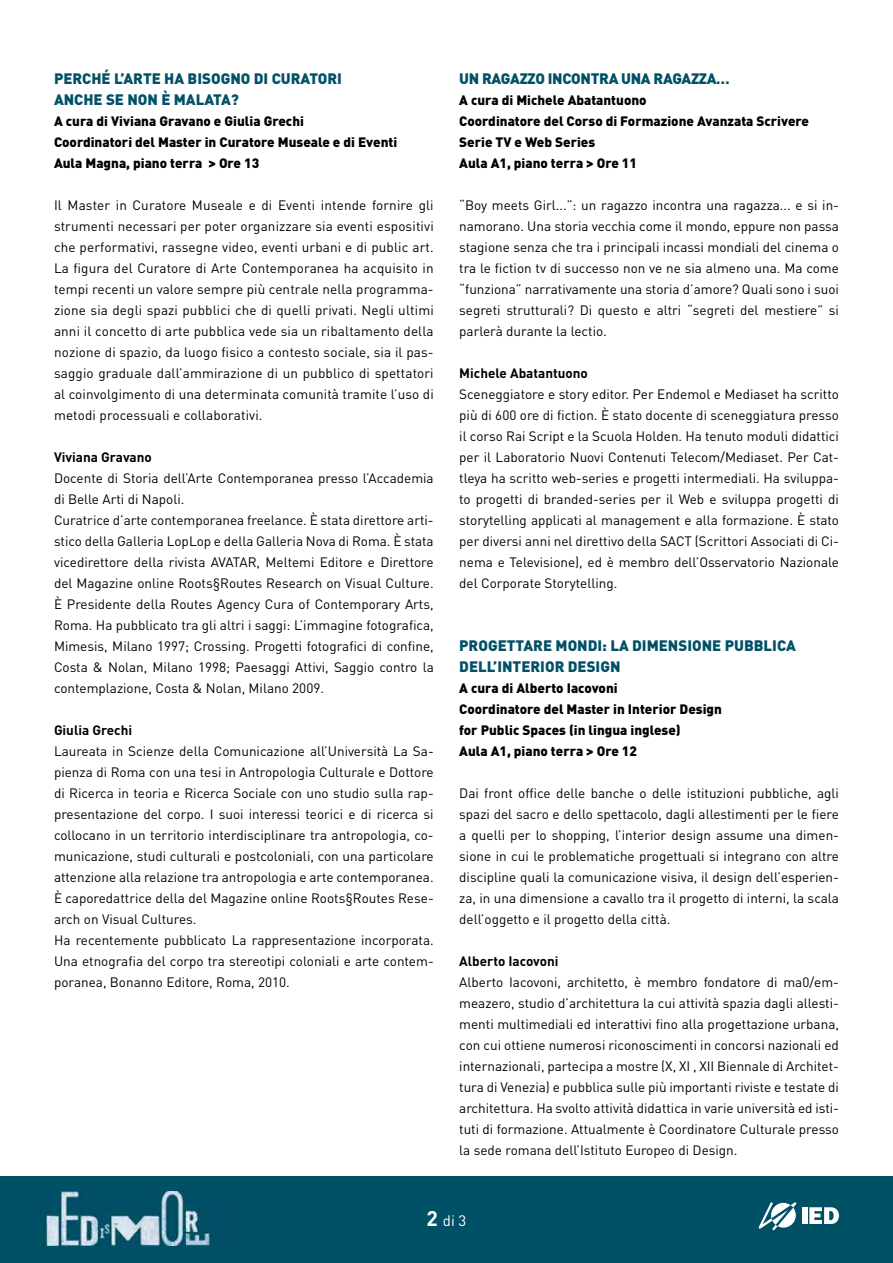
<style>
.page{position:relative;width:893px;height:1263px;background:#fff}
.page>*{position:absolute;margin:0;border:0;box-sizing:border-box;transform-origin:0 0}
.t1{font:900 15px/21px "DIN Pro";color:#005066}
.t2{font:900 15px "DIN Pro";letter-spacing:-.02em;color:#005066}
.t3{font:15px "DIN Pro";color:#fff}
.t4{font:13.5px/21px "DIN Pro";color:#000;text-align:justify}
.t5{font:900 13.5px/21px "DIN Pro";color:#000}
.t6{font:700 13.5px "DIN Pro";color:#000}
.s1{font-weight:700;font-size:21px}
</style>
<div class="page">
<div style="left:0;top:1176px;width:893px;height:87px;background:#005066"></div>
<img style="left:44px;top:1191px;width:166px;height:54px">
<svg style="left:759px;top:1202px;width:37px;height:28px"></svg>
<div style="left:802px;top:1207px;width:5px;height:17px;background:#fff"></div>
<svg style="left:809px;top:1207px;width:30px;height:17px"></svg>
<p class="t1" style="left:54px;top:67px;width:290px">PERCHÉ L’ARTE HA BISOGNO DI CURATORI<br>ANCHE SE NON È MALATA?</p>
<p class="t5" style="left:54px;top:110px;width:345px">A cura di Viviana Gravano e Giulia Grechi<br>Coordinatori del Master in Curatore Museale e di Eventi<br>Aula Magna, piano terra &gt; Ore 13</p>
<p class="t4" style="left:54px;top:194px;width:381px">Il Master in Curatore Museale e di Eventi intende fornire gli strumenti necessari per poter organizzare sia eventi espositivi che performativi, rassegne video, eventi urbani e di public art.<br>La figura del Curatore di Arte Contemporanea ha acquisito in tempi recenti un valore sempre più centrale nella programma&shy;zione sia degli spazi pubblici che di quelli privati. Negli ultimi anni il concetto di arte pubblica vede sia un ribaltamento della nozione di spazio, da luogo fisico a contesto sociale, sia il pas&shy;saggio graduale dall’ammirazione di un pubblico di spettatori al coinvolgimento di una determinata comunità tramite l’uso di metodi processuali e collaborativi.</p>
<p class="t6" style="left:54px;top:448px;width:99px">Viviana Gravano</p>
<p class="t4" style="left:54px;top:467px;width:381px;text-align:left">Docente di Storia dell’Arte Contemporanea presso l’Accademia di Belle Arti di Napoli.<br>Curatrice d’arte contemporanea freelance. È stata direttore arti&shy;stico della Galleria LopLop e della Galleria Nova di Roma. È stata vicedirettore della rivista AVATAR, Meltemi Editore e Direttore del Magazine online Roots§Routes Research on Visual Culture.<br>È Presidente della Routes Agency Cura of Contemporary Arts, Roma. Ha pubblicato tra gli altri i saggi: L’immagine fotografica, Mimesis, Milano 1997; Crossing. Progetti fotografici di confine, Costa &amp; Nolan, Milano 1998; Paesaggi Attivi, Saggio contro la contemplazione, Costa &amp; Nolan, Milano 2009.</p>
<p class="t6" style="left:54px;top:721px;width:80px">Giulia Grechi</p>
<p class="t4" style="left:54px;top:740px;width:381px;text-align:left">Laureata in Scienze della Comunicazione all’Università La Sa&shy;pienza di Roma con una tesi in Antropologia Culturale e Dottore di Ricerca in teoria e Ricerca Sociale con uno studio sulla rap&shy;presentazione del corpo. I suoi interessi teorici e di ricerca si collocano in un territorio interdisciplinare tra antropologia, co&shy;municazione, studi culturali e postcoloniali, con una particolare attenzione alla relazione tra antropologia e arte contemporanea.<br>È caporedattrice della del Magazine online Roots§Routes Rese&shy;arch on Visual Cultures.<br>Ha recentemente pubblicato La rappresentazione incorporata.<br>Una etnografia del corpo tra stereotipi coloniali e arte contem&shy;poranea, Bonanno Editore, Roma, 2010.</p>
<p class="t2" style="left:459px;top:68px;width:272px">UN RAGAZZO INCONTRA UNA RAGAZZA…</p>
<p class="t5" style="left:459px;top:89px;width:351px">A cura di Michele Abatantuono<br>Coordinatore del Corso di Formazione Avanzata Scrivere Serie TV e Web Series<br>Aula A1, piano terra &gt; Ore 11</p>
<p class="t4" style="left:459px;top:194px;width:381px">“Boy meets Girl...”: un ragazzo incontra una ragazza... e si in&shy;namorano. Una storia vecchia come il mondo, eppure non passa stagione senza che tra i principali incassi mondiali del cinema o tra le fiction tv di successo non ve ne sia almeno una. Ma come “funziona” narrativamente una storia d’amore? Quali sono i suoi segreti strutturali? Di questo e altri “segreti del mestiere” si parlerà durante la lectio.</p>
<p class="t6" style="left:459px;top:364px;width:130px">Michele Abatantuono</p>
<p class="t4" style="left:459px;top:383px;width:381px">Sceneggiatore e story editor. Per Endemol e Mediaset ha scritto più di 600 ore di fiction. È stato docente di sceneggiatura presso il corso Rai Script e la Scuola Holden. Ha tenuto moduli didattici per il Laboratorio Nuovi Contenuti Telecom/Mediaset. Per Cat&shy;tleya ha scritto web-series e progetti intermediali. Ha sviluppa&shy;to progetti di branded-series per il Web e sviluppa progetti di storytelling applicati al management e alla formazione. È stato per diversi anni nel direttivo della SACT (Scrittori Associati di Ci&shy;nema e Televisione), ed è membro dell’Osservatorio Nazionale del Corporate Storytelling.</p>
<p class="t1" style="left:459px;top:634px;width:338px">PROGETTARE MONDI: LA DIMENSIONE PUBBLICA<br>DELL’INTERIOR DESIGN</p>
<p class="t5" style="left:459px;top:677px;width:264px">A cura di Alberto Iacovoni<br>Coordinatore del Master in Interior Design for Public Spaces (in lingua inglese)<br>Aula A1, piano terra &gt; Ore 12</p>
<p class="t4" style="left:459px;top:782px;width:381px">Dai front office delle banche o delle istituzioni pubbliche, agli spazi del sacro e dello spettacolo, dagli allestimenti per le fiere a quelli per lo shopping, l’interior design assume una dimen&shy;sione in cui le problematiche progettuali si integrano con altre discipline quali la comunicazione visiva, il design dell’esperien&shy;za, in una dimensione a cavallo tra il progetto di interni, la scala dell’oggetto e il progetto della città.</p>
<p class="t6" style="left:459px;top:952px;width:101px">Alberto Iacovoni</p>
<p class="t4" style="left:459px;top:971px;width:381px">Alberto Iacovoni, architetto, è membro fondatore di ma0/em&shy;meazero, studio d’architettura la cui attività spazia dagli allesti&shy;menti multimediali ed interattivi fino alla progettazione urbana, con cui ottiene numerosi riconoscimenti in concorsi nazionali ed internazionali, partecipa a mostre (X, XI , XII Biennale di Architet&shy;tura di Venezia) e pubblica sulle più importanti riviste e testate di architettura. Ha svolto attività didattica in varie università ed isti&shy;tuti di formazione. Attualmente è Coordinatore Culturale presso la sede romana dell’Istituto Europeo di Design.</p>
<p class="t3" style="left:427px;top:1210px;width:41px"><span class="s1">2</span> di 3</p>
</div>
